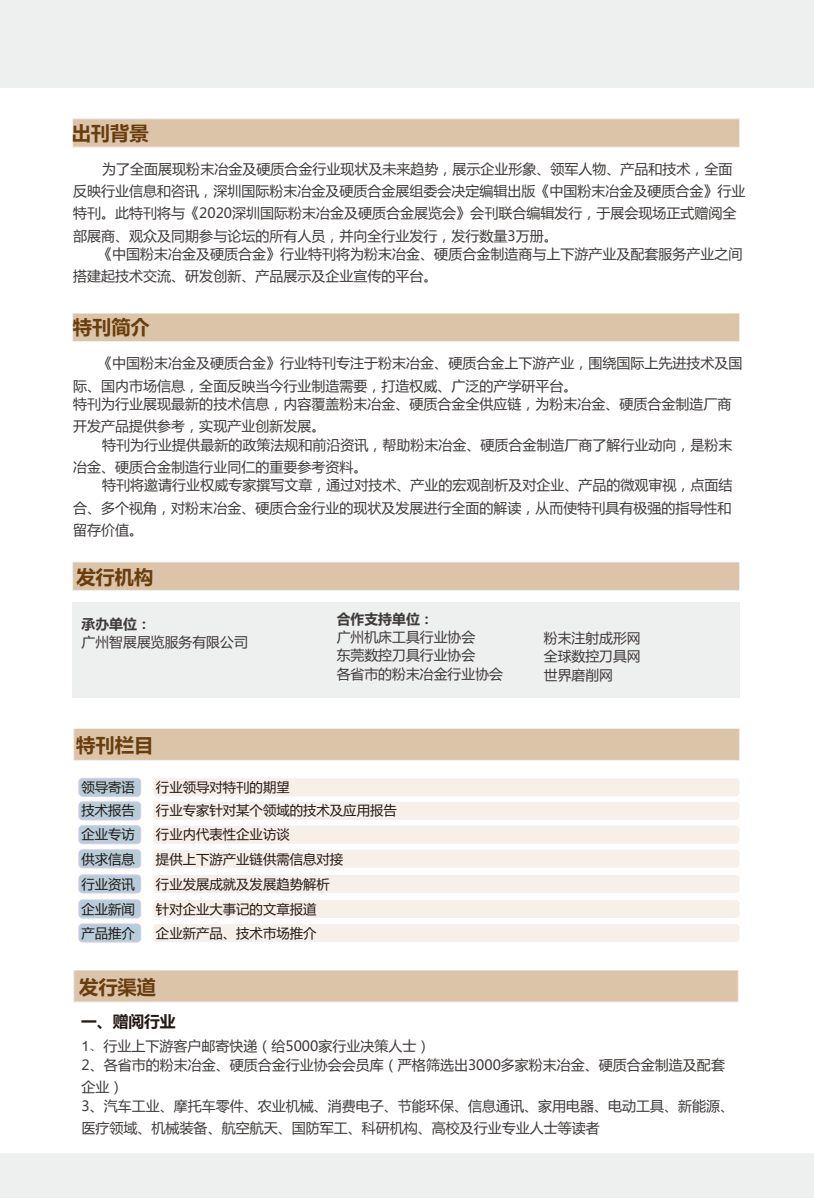
<style>
.page{position:relative;width:814px;height:1201px;background:#fff}
.page>*{position:absolute;margin:0;border:0;box-sizing:border-box;transform-origin:0 0}
.t1{font:700 19.25px "Microsoft Ya Hei";color:#693e0e}
.t2{font:700 15.75px "Microsoft Ya Hei";color:#231916}
.t3{font:14px/22.2px "Microsoft Ya Hei";color:#3e3a39}
.t4{font:13.83px/18.2px "Microsoft Ya Hei";color:#3e3a39}
.t5{font:700 13.83px "Microsoft Ya Hei";color:#3e3a39}
.t6{font:13.3px "Microsoft Ya Hei";color:#231916}
.s1{font-family:"Arial"}
.s2{font-family:"Batang"}
</style>
<div class="page">
<div style="left:153px;top:778px;width:586px;height:18px;background:#f7f0e9;border-radius:4px"></div>
<div style="left:153px;top:802px;width:586px;height:18px;background:#f7f0e9;border-radius:4px"></div>
<div style="left:153px;top:825px;width:586px;height:18px;background:#f7f0e9;border-radius:4px"></div>
<div style="left:153px;top:849px;width:586px;height:18px;background:#f7f0e9;border-radius:4px"></div>
<div style="left:153px;top:875px;width:586px;height:18px;background:#f7f0e9;border-radius:4px"></div>
<div style="left:153px;top:900px;width:586px;height:18px;background:#f7f0e9;border-radius:4px"></div>
<div style="left:153px;top:924px;width:586px;height:18px;background:#f7f0e9;border-radius:4px"></div>
<div style="left:74px;top:970px;width:664px;height:32px;background:#dcc4a8"></div>
<div style="left:73px;top:313px;width:666px;height:28px;background:#dcc4a8"></div>
<div style="left:73px;top:602px;width:666px;height:96px;background:#eeefef"></div>
<div style="left:74px;top:728px;width:665px;height:32px;background:#dcc4a8"></div>
<div style="left:78px;top:778px;width:63px;height:18px;background:#b7cdda;border:1px solid #d2cce6;border-radius:4px"></div>
<div style="left:78px;top:801px;width:63px;height:19px;background:#b7cdda;border:1px solid #d2cce6;border-radius:4px"></div>
<div style="left:78px;top:825px;width:63px;height:19px;background:#b7cdda;border:1px solid #d2cce6;border-radius:4px"></div>
<div style="left:78px;top:849px;width:63px;height:19px;background:#b7cdda;border:1px solid #d2cce6;border-radius:4px"></div>
<div style="left:78px;top:874px;width:63px;height:19px;background:#b7cdda;border:1px solid #d2cce6;border-radius:4px"></div>
<div style="left:78px;top:899px;width:63px;height:19px;background:#b7cdda;border:1px solid #d2cce6;border-radius:4px"></div>
<div style="left:78px;top:923px;width:63px;height:19px;background:#b7cdda;border:1px solid #d2cce6;border-radius:4px"></div>
<div style="left:0;top:0;width:814px;height:88px;background:#eeefef"></div>
<svg style="left:73px;top:119px;width:666px;height:28px;background:#dcc4a9"></svg>
<div style="left:73px;top:562px;width:666px;height:28px;background:#dcc4a8"></div>
<div style="left:0;top:1153px;width:814px;height:45px;background:#eeefef"></div>
<h1 class="t1" style="left:72px;top:124px;width:78px">出刊背景</h1>
<p class="t3" style="left:73px;top:159px;width:674px;text-indent:29px">为了全面展现粉末冶金及硬质合金行业现状及未来趋势，展示企业形象、领军人物、产品和技术，全面反映行业信息和咨讯，深圳国际粉末冶金及硬质合金展组委会决定编辑出版《中国粉末冶金及硬质合金》行业特刊。此特刊将与《2020深圳国际粉末冶金及硬质合金展览会》会刊联合编辑发行，于展会现场正式赠阅全部展商、观众及同期参与论坛的所有人员，并向全行业发行，发行数量3万册。</p>
<p class="t3" style="left:73px;top:244px;width:670px;text-indent:25px">《中国粉末冶金及硬质合金》行业特刊将为粉末冶金、硬质合金制造商与上下游产业及配套服务产业之间搭建起技术交流、研发创新、产品展示及企业宣传的平台。</p>
<h1 class="t1" style="left:73px;top:318px;width:78px">特刊简介</h1>
<p class="t3" style="left:73px;top:353px;width:670px;text-indent:25px">《中国粉末冶金及硬质合金》行业特刊专注于粉末冶金、硬质合金上下游产业，围绕国际上先进技术及国际、国内市场信息，全面反映当今行业制造需要，打造权威、广泛的产学研平台。</p>
<p class="t3" style="left:73px;top:394px;width:660px">特刊为行业展现最新的技术信息，内容覆盖粉末冶金、硬质合金全供应链，为粉末冶金、硬质合金制造厂商开发产品提供参考，实现产业创新发展。</p>
<p class="t3" style="left:73px;top:434px;width:661px;text-indent:29px">特刊为行业提供最新的政策法规和前沿资讯，帮助粉末冶金、硬质合金制造厂商了解行业动向，是粉末冶金、硬质合金制造行业同仁的重要参考资料。</p>
<p class="t3" style="left:73px;top:475px;width:661px;text-align:justify;text-indent:29px">特刊将邀请行业权威专家撰写文章，通过对技术、产业的宏观剖析及对企业、产品的微观审视，点面结合、多个视角，对粉末冶金、硬质合金行业的现状及发展进行全面的解读，从而使特刊具有极强的指导性和留存价值。</p>
<h1 class="t1" style="left:76px;top:568px;width:78px">发行机构</h1>
<p class="t5" style="left:82px;top:617px;width:71px">承办单位：</p>
<p class="t4" style="left:82px;top:634px;width:168px">广州智展展览服务有限公司</p>
<p class="t5" style="left:337px;top:612px;width:98px">合作支持单位：</p>
<p class="t4" style="left:337px;top:629px;width:168px">广州机床工具行业协会<br>东莞数控刀具行业协会<br>各省市的粉末冶金行业协会</p>
<p class="t4" style="left:544px;top:630px;width:98px;text-align:justify">粉末注射成形网全球数控刀具网世界磨削网</p>
<h1 class="t1" style="left:76px;top:736px;width:78px">特刊栏目</h1>
<p class="t6" style="left:81px;top:780px;width:55px">领导寄语</p>
<p class="t6" style="left:156px;top:780px;width:135px">行业领导对特刊的期望</p>
<p class="t6" style="left:81px;top:804px;width:55px">技术报告</p>
<p class="t6" style="left:156px;top:804px;width:242px">行业专家针对某个领域的技术及应用报告</p>
<p class="t6" style="left:81px;top:828px;width:55px">企业专访</p>
<p class="t6" style="left:156px;top:828px;width:135px">行业内代表性企业访谈</p>
<p class="t6" style="left:81px;top:853px;width:55px">供求信息</p>
<p class="t6" style="left:156px;top:853px;width:189px">提供上下游产业链供需信息对接</p>
<p class="t6" style="left:81px;top:878px;width:55px">行业资讯</p>
<p class="t6" style="left:156px;top:878px;width:175px">行业发展成就及发展趋势解析</p>
<p class="t6" style="left:81px;top:903px;width:55px">企业新闻</p>
<p class="t6" style="left:156px;top:903px;width:162px">针对企业大事记的文章报道</p>
<p class="t6" style="left:81px;top:927px;width:55px">产品推介</p>
<p class="t6" style="left:156px;top:927px;width:162px">企业新产品、技术市场推介</p>
<h1 class="t1" style="left:79px;top:978px;width:78px">发行渠道</h1>
<p class="t2" style="left:81px;top:1013px;width:96px">一、赠阅行业</p>
<p class="t3" style="left:82px;top:1038px;width:645px;line-height:18.6px"><span class="s1">1</span><span class="s2">、</span>行业上下游客户邮寄快递（给5000家行业决策人士）<br>2、各省市的粉末冶金、硬质合金行业协会会员库（严格筛选出3000多家粉末冶金、硬质合金制造及配套</p>
<p class="t3" style="left:82px;top:1078px;width:654px;line-height:18.6px">企业）<br>3、汽车工业、摩托车零件、农业机械、消费电子、节能环保、信息通讯、家用电器、电动工具、新能源、</p>
<p class="t3" style="left:82px;top:1117px;width:519px">医疗领域、机械装备、航空航天、国防军工、科研机构、高校及行业专业人士等读者</p>
</div>
